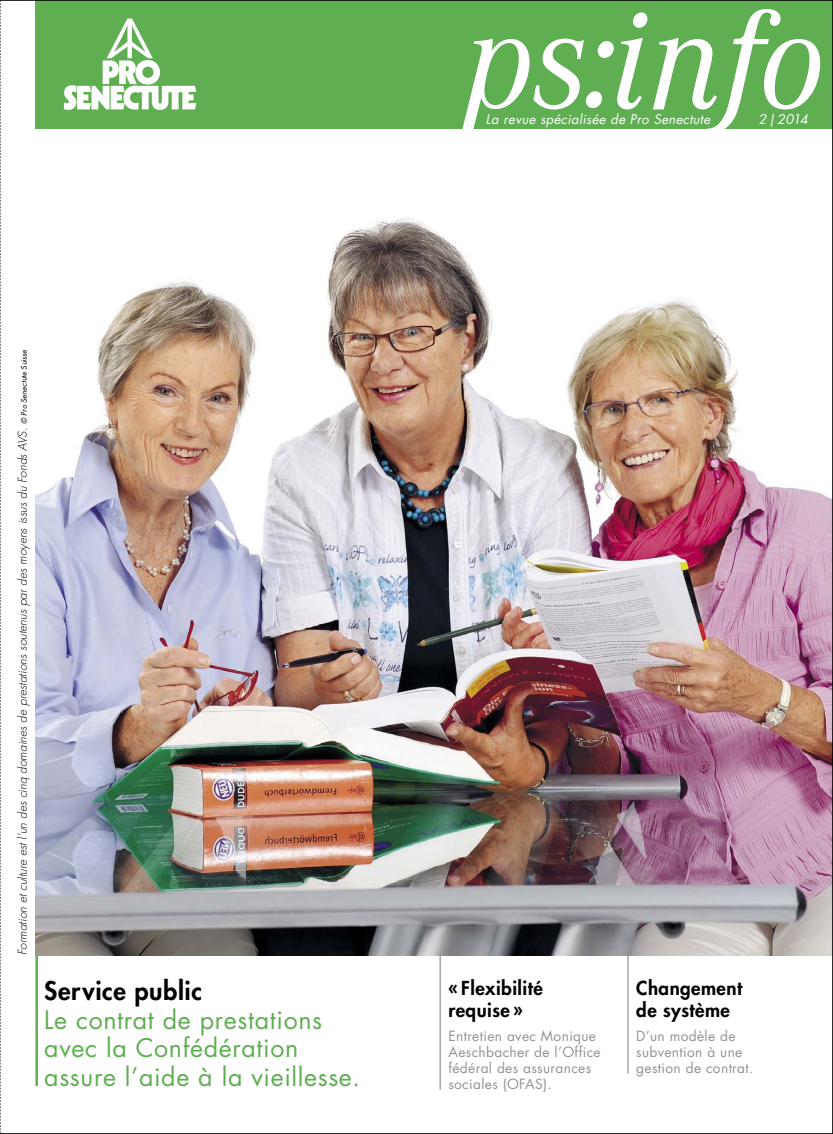
<style>
.page{position:relative;width:833px;height:1134px;background:#fff}
.page>*{position:absolute;margin:0;border:0;box-sizing:border-box;transform-origin:0 0}
.t1{font:25px/28.8px "Futura";letter-spacing:.025em;color:#5fae52}
.t2{font:800 25px "Futura";letter-spacing:.025em;color:#000}
.t3{font:800 18.75px/22.5px "Futura";letter-spacing:.025em;color:#000}
.t4{font:13.75px/16.2px "Futura";letter-spacing:.025em;color:#939393}
.t5{font:italic 13.12px "Futura";letter-spacing:.025em;color:#fff}
.t6{font:italic 300 11.88px "Futura";color:#000}
.s1{font-weight:400;font-size:7.5px}
</style>
<div class="page">
<img style="left:0;top:0;width:833px;height:1134px">
<svg style="left:0;top:0;width:1px;height:1133px"></svg>
<p class="t6" style="left:15px;top:955px;width:607px;rotate:-90deg">Formation et culture est l’un des cinq domaines de prestations soutenus par des moyens issus du Fonds AVS. <span class="s1">© Pro Senectute Suisse</span></p>
<h1 class="t2" style="left:44px;top:974px;width:159px">Service public</h1>
<h1 class="t1" style="left:44px;top:1005px;width:317px">Le contrat de prestations avec la Confédération assure l’aide à la vieillesse.</h1>
<p class="t5" style="left:486px;top:111px;width:226px">La revue spécialisée de Pro Senectute</p>
<p class="t5" style="left:758px;top:111px;width:51px">2|2014</p>
<h2 class="t3" style="left:448px;top:976px;width:96px">« Flexibilité requise »</h2>
<p class="t4" style="left:448px;top:1027px;width:154px">Entretien avec Monique<br>Aeschbacher de l’Office fédéral des assurances sociales (OFAS).</p>
<h2 class="t3" style="left:636px;top:976px;width:107px">Changement de système</h2>
<p class="t4" style="left:636px;top:1027px;width:119px">D’un modèle de subvention à une gestion de contrat.</p>
</div>
